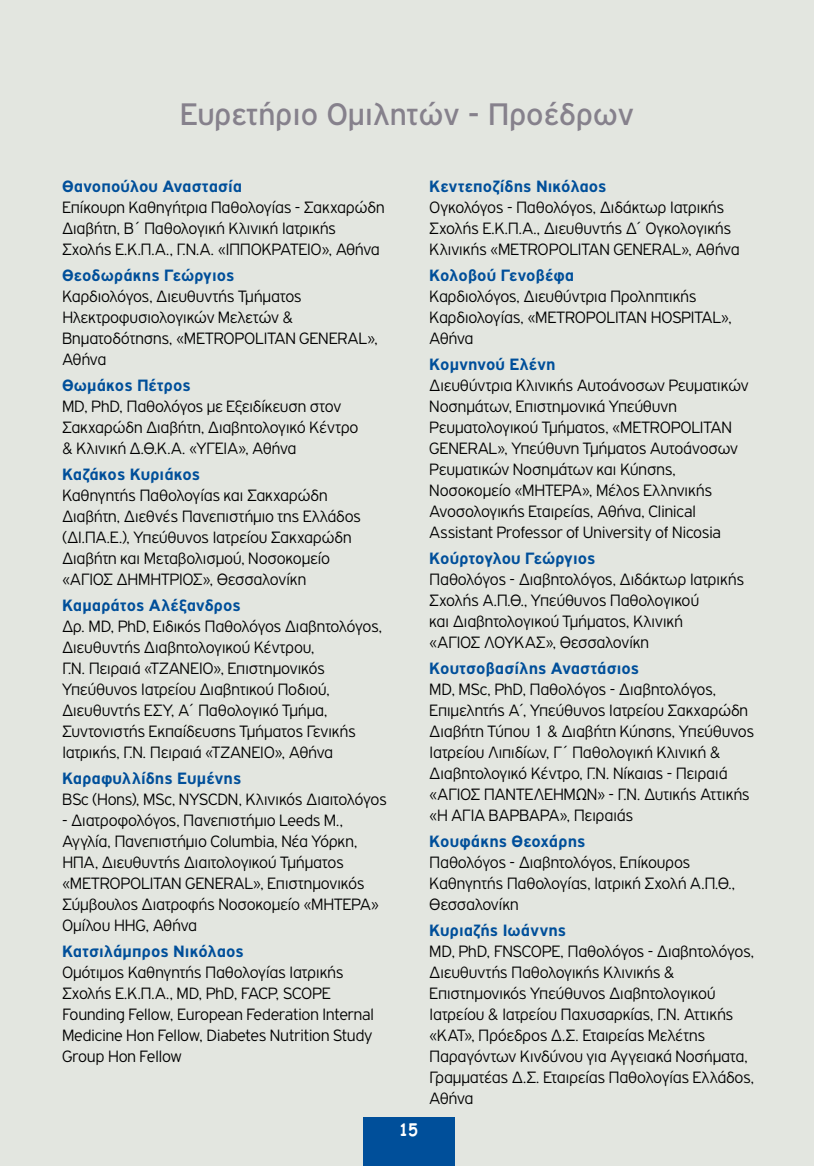
<style>
.page{position:relative;width:814px;height:1166px;background:#e3e6e0}
.page>*{position:absolute;margin:0;border:0;box-sizing:border-box;transform-origin:0 0}
.t1{font:33.25px "PF Highway Gothic";color:#86818c}
.t2{font:300 17.5px/21px "PF Highway Gothic";letter-spacing:-.015em;color:#000}
.t3{font:700 17.5px "PF Highway Gothic";letter-spacing:.01em;color:#004f9a}
.t4{font:700 16.62px "Comic Sans MS";color:#fff;scale:.92 1}
</style>
<div class="page">
<div style="left:362px;top:1117px;width:92px;height:49px;background:#004f9a"></div>
<h1 class="t1" style="left:180px;top:97px;width:455px">Ευρετήριο Oμιλητών - Προέδρων</h1>
<p class="t3" style="left:62px;top:177px;width:181px">Θανοπούλου Αναστασία</p>
<p class="t2" style="left:62px;top:197px;width:324px">Επίκουρη Καθηγήτρια Παθολογίας - Σακχαρώδη<br>Διαβήτη, Β΄ Παθολογική Κλινική Ιατρικής<br>Σχολής Ε.Κ.Π.Α., Γ.Ν.Α. «ΙΠΠΟΚΡΑΤΕΙΟ», Αθήνα</p>
<p class="t3" style="left:62px;top:266px;width:174px">Θεοδωράκης Γεώργιος</p>
<p class="t2" style="left:62px;top:286px;width:317px">Καρδιολόγος, Διευθυντής Τμήματος<br>Ηλεκτροφυσιολογικών Μελετών &amp;<br>Βηματοδότησης, «METROPOLITAN GENERAL»,<br>Αθήνα</p>
<p class="t3" style="left:62px;top:376px;width:130px">Θωμάκος Πέτρος</p>
<p class="t2" style="left:62px;top:396px;width:298px">MD, PhD, Παθολόγος με Εξειδίκευση στον<br>Σακχαρώδη Διαβήτη, Διαβητολογικό Κέντρο &amp; Κλινική Δ.Θ.Κ.Α. «ΥΓΕΙΑ», Αθήνα</p>
<p class="t3" style="left:62px;top:465px;width:140px">Καζάκος Κυριάκος</p>
<p class="t2" style="left:62px;top:485px;width:300px">Καθηγητής Παθολογίας και Σακχαρώδη Διαβήτη, Διεθνές Πανεπιστήμιο της Ελλάδος (ΔΙ.ΠΑ.Ε.), Υπεύθυνος Ιατρείου Σακχαρώδη Διαβήτη και Μεταβολισμού, Νοσοκομείο «ΑΓΙΟΣ ΔΗΜΗΤΡΙΟΣ», Θεσσαλονίκη</p>
<p class="t3" style="left:62px;top:596px;width:180px">Καμαράτος Αλέξανδρος</p>
<p class="t2" style="left:62px;top:616px;width:322px">Δρ. MD, PhD, Ειδικός Παθολόγος Διαβητολόγος, Διευθυντής Διαβητολογικού Κέντρου,<br>Γ.Ν. Πειραιά «TZANEIO», Επιστημονικός Υπεύθυνος Ιατρείου Διαβητικού Ποδιού, Διευθυντής ΕΣΥ, Α΄ Παθολογικό Τμήμα, Συντονιστής Εκπαίδευσης Τμήματος Γενικής Ιατρικής, Γ.Ν. Πειραιά «TZANEIO», Αθήνα</p>
<p class="t3" style="left:62px;top:769px;width:181px">Καραφυλλίδης Ευμένης</p>
<p class="t2" style="left:62px;top:789px;width:326px">BSc (Hons), MSc, NYSCDN, Κλινικός Διαιτολόγος</p>
<p class="t2" style="left:62px;top:810px;width:318px">- Διατροφολόγος, Πανεπιστήμιο Leeds M., Αγγλία, Πανεπιστήμιο Columbia, Νέα Υόρκη, ΗΠΑ, Διευθυντής Διαιτολογικού Τμήματος «METROPOLITAN GENERAL», Επιστημονικός Σύμβουλος Διατροφής Νοσοκομείο «ΜΗΤΕΡΑ» Ομίλου HHG, Αθήνα</p>
<p class="t3" style="left:62px;top:942px;width:183px">Κατσιλάμπρος Νικόλαος</p>
<p class="t2" style="left:62px;top:962px;width:313px">Ομότιμος Καθηγητής Παθολογίας Ιατρικής Σχολής Ε.Κ.Π.Α., MD, PhD, FACP, SCOPE Founding Fellow, European Federation Internal Medicine Hon Fellow, Diabetes Nutrition Study Group Hon Fellow</p>
<p class="t4" style="left:399px;top:1117px;width:22px">15</p>
<p class="t3" style="left:429px;top:177px;width:179px">Κεντεποζίδης Νικόλαος</p>
<p class="t2" style="left:429px;top:197px;width:312px">Ογκολόγος - Παθολόγος, Διδάκτωρ Ιατρικής<br>Σχολής Ε.Κ.Π.Α., Διευθυντής Δ΄ Ογκολογικής<br>Κλινικής «METROPOLITAN GENERAL», Αθήνα</p>
<p class="t3" style="left:429px;top:266px;width:146px">Κολοβού Γενοβέφα</p>
<p class="t2" style="left:429px;top:286px;width:304px">Καρδιολόγος, Διευθύντρια Προληπτικής<br>Καρδιολογίας, «METROPOLITAN HOSPITAL»,<br>Αθήνα</p>
<p class="t3" style="left:429px;top:355px;width:128px">Κομνηνού Ελένη</p>
<p class="t2" style="left:429px;top:375px;width:321px">Διευθύντρια Κλινικής Αυτοάνοσων Ρευματικών Νοσημάτων, Επιστημονικά Υπεύθυνη Ρευματολογικού Τμήματος, «METROPOLITAN GENERAL», Υπεύθυνη Τμήματος Αυτοάνοσων Ρευματικών Νοσημάτων και Κύησης, Νοσοκομείο «ΜΗΤΕΡΑ», Μέλος Ελληνικής Ανοσολογικής Εταιρείας, Αθήνα, Clinical Assistant Professor of University of Nicosia</p>
<p class="t3" style="left:429px;top:549px;width:168px">Κούρτογλου Γεώργιος</p>
<p class="t2" style="left:429px;top:569px;width:316px">Παθολόγος - Διαβητολόγος, Διδάκτωρ Ιατρικής Σχολής Α.Π.Θ., Υπεύθυνος Παθολογικού<br>και Διαβητολογικού Τμήματος, Κλινική<br>«ΑΓΙΟΣ ΛΟΥΚΑΣ», Θεσσαλονίκη</p>
<p class="t3" style="left:429px;top:659px;width:211px">Κουτσοβασίλης Αναστάσιος</p>
<p class="t2" style="left:429px;top:679px;width:326px">MD, MSc, PhD, Παθολόγος - Διαβητολόγος, Επιμελητής Α΄, Υπεύθυνος Ιατρείου Σακχαρώδη Διαβήτη Τύπου 1 &amp; Διαβήτη Κύησης, Υπεύθυνος Ιατρείου Λιπιδίων, Γ΄ Παθολογική Κλινική &amp; Διαβητολογικό Κέντρο, Γ.Ν. Νίκαιας - Πειραιά «ΑΓΙΟΣ ΠΑΝΤΕΛΕΗΜΩΝ» - Γ.Ν. Δυτικής Αττικής «Η ΑΓΙΑ ΒΑΡΒΑΡΑ», Πειραιάς</p>
<p class="t3" style="left:429px;top:832px;width:158px">Κουφάκης Θεοχάρης</p>
<p class="t2" style="left:429px;top:852px;width:307px">Παθολόγος - Διαβητολόγος, Επίκουρος<br>Καθηγητής Παθολογίας, Ιατρική Σχολή Α.Π.Θ.,<br>Θεσσαλονίκη</p>
<p class="t3" style="left:429px;top:921px;width:138px">Κυριαζής Ιωάννης</p>
<p class="t2" style="left:429px;top:941px;width:326px">MD, PhD, FNSCOPE, Παθολόγος - Διαβητολόγος, Διευθυντής Παθολογικής Κλινικής &amp; Επιστημονικός Υπεύθυνος Διαβητολογικού Ιατρείου &amp; Ιατρείου Παχυσαρκίας, Γ.Ν. Αττικής «ΚΑΤ», Πρόεδρος Δ.Σ. Εταιρείας Μελέτης Παραγόντων Κινδύνου για Αγγειακά Νοσήματα, Γραμματέας Δ.Σ. Εταιρείας Παθολογίας Ελλάδος, Αθήνα</p>
</div>
